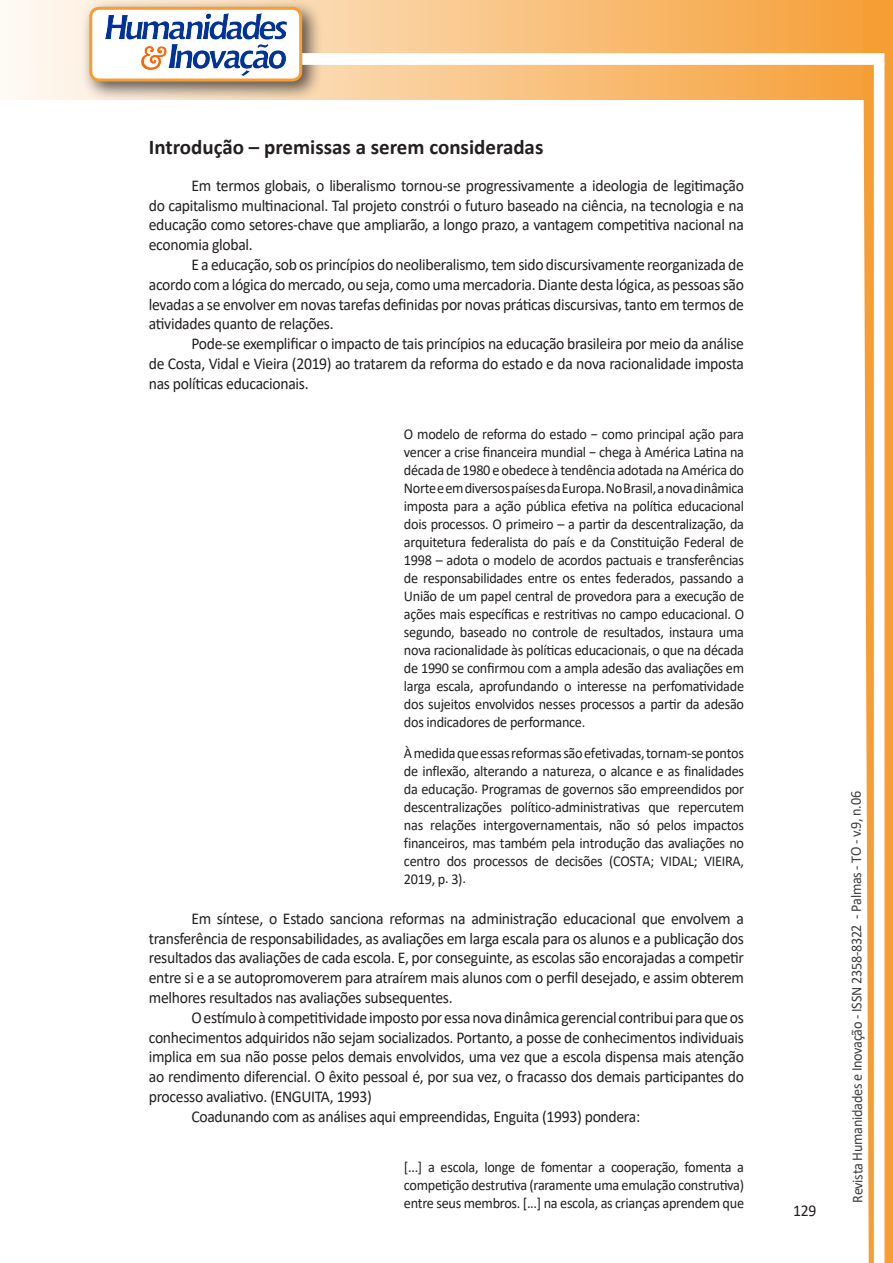
<style>
.page{position:relative;width:893px;height:1263px;background:#fff}
.page>*{position:absolute;margin:0;border:0;box-sizing:border-box;transform-origin:0 0}
.Titulo_2{font:700 21px "Calibri";color:#231f20}
.texto{font:16.5px/19.8px "Calibri";letter-spacing:-.02em;color:#231f20;text-align:justify;scale:.95 1}
.citacao{font:15px/18px "Calibri";letter-spacing:-.02em;color:#231f20;text-align:justify;scale:.95 1}
.t1{font:15px "Calibri";letter-spacing:-.025em;color:#3e3e3f;scale:.95 1}
</style>
<div class="page">
<svg style="left:5px;top:0;width:858px;height:100px;background:#f9c484"></svg>
<div style="left:81px;top:0;width:241px;height:102px;background:#231f20;opacity:.75"></div>
<div style="left:91px;top:8px;width:210px;height:72px;background:#fff;border-radius:9px"></div>
<div style="left:89px;top:7px;width:213px;height:75px;border:3px solid #f69e34;border-radius:9px"></div>
<div style="left:302px;top:53px;width:582px;height:12px;background:#fff;border:2px solid #fff"></div>
<svg style="left:863px;top:0;width:30px;height:1263px"></svg>
<img style="left:105px;top:13px;width:181px;height:62px">
<p class="Titulo_2" style="left:149px;top:132px;width:396px">Introdução – premissas a serem consideradas</p>
<p class="texto" style="left:149px;top:175px;width:628px;text-indent:43px">Em termos globais, o liberalismo tornou-se progressivamente a ideologia de legitimação do capitalismo multinacional. Tal projeto constrói o futuro baseado na ciência, na tecnologia e na educação como setores-chave que ampliarão, a longo prazo, a vantagem competitiva nacional na economia global.</p>
<p class="texto" style="left:149px;top:254px;width:628px;text-indent:43px">E a educação, sob os princípios do neoliberalismo, tem sido discursivamente reorganizada de acordo com a lógica do mercado, ou seja, como uma mercadoria. Diante desta lógica, as pessoas são levadas a se envolver em novas tarefas definidas por novas práticas discursivas, tanto em termos de atividades quanto de relações.</p>
<p class="texto" style="left:149px;top:333px;width:628px;text-indent:43px">Pode-se exemplificar o impacto de tais princípios na educação brasileira por meio da análise de Costa, Vidal e Vieira (2019) ao tratarem da reforma do estado e da nova racionalidade imposta nas políticas educacionais.</p>
<p class="citacao" style="left:404px;top:425px;width:360px">O modelo de reforma do estado − como principal ação para vencer a crise financeira mundial − chega à América Latina na década de 1980 e obedece à tendência adotada na América do Norte e em diversos países da Europa. No Brasil, a nova dinâmica imposta para a ação pública efetiva na política educacional dois processos. O primeiro – a partir da descentralização, da arquitetura federalista do país e da Constituição Federal de 1998 – adota o modelo de acordos pactuais e transferências de responsabilidades entre os entes federados, passando a União de um papel central de provedora para a execução de ações mais específicas e restritivas no campo educacional. O segundo, baseado no controle de resultados, instaura uma nova racionalidade às políticas educacionais, o que na década de 1990 se confirmou com a ampla adesão das avaliações em larga escala, aprofundando o interesse na perfomatividade dos sujeitos envolvidos nesses processos a partir da adesão dos indicadores de performance.</p>
<p class="citacao" style="left:404px;top:744px;width:360px">À medida que essas reformas são efetivadas, tornam-se pontos de inflexão, alterando a natureza, o alcance e as finalidades da educação. Programas de governos são empreendidos por descentralizações político-administrativas que repercutem nas relações intergovernamentais, não só pelos impactos financeiros, mas também pela introdução das avaliações no centro dos processos de decisões (COSTA; VIDAL; VIEIRA, 2019, p. 3).</p>
<p class="texto" style="left:149px;top:908px;width:628px;text-indent:43px">Em síntese, o Estado sanciona reformas na administração educacional que envolvem a transferência de responsabilidades, as avaliações em larga escala para os alunos e a publicação dos resultados das avaliações de cada escola. E, por conseguinte, as escolas são encorajadas a competir entre si e a se autopromoverem para atraírem mais alunos com o perfil desejado, e assim obterem melhores resultados nas avaliações subsequentes.</p>
<p class="texto" style="left:149px;top:1007px;width:628px;text-indent:43px">O estímulo à competitividade imposto por essa nova dinâmica gerencial contribui para que os conhecimentos adquiridos não sejam socializados. Portanto, a posse de conhecimentos individuais implica em sua não posse pelos demais envolvidos, uma vez que a escola dispensa mais atenção ao rendimento diferencial. O êxito pessoal é, por sua vez, o fracasso dos demais participantes do processo avaliativo. (ENGUITA, 1993)</p>
<p class="texto" style="left:191px;top:1106px;width:474px">Coadunando com as análises aqui empreendidas, Enguita (1993) pondera:</p>
<p class="citacao" style="left:404px;top:1158px;width:360px">[...] a escola, longe de fomentar a cooperação, fomenta a competição destrutiva (raramente uma emulação construtiva) entre seus membros. [...] na escola, as crianças aprendem que</p>
<p class="texto" style="left:793px;top:1200px;width:26px">129</p>
<p class="t1" style="left:846px;top:1203px;width:435px;rotate:-90deg">Revista Humanidades e Inovação - ISSN 2358-8322 - Palmas - TO - v.9, n.06</p>
</div>
